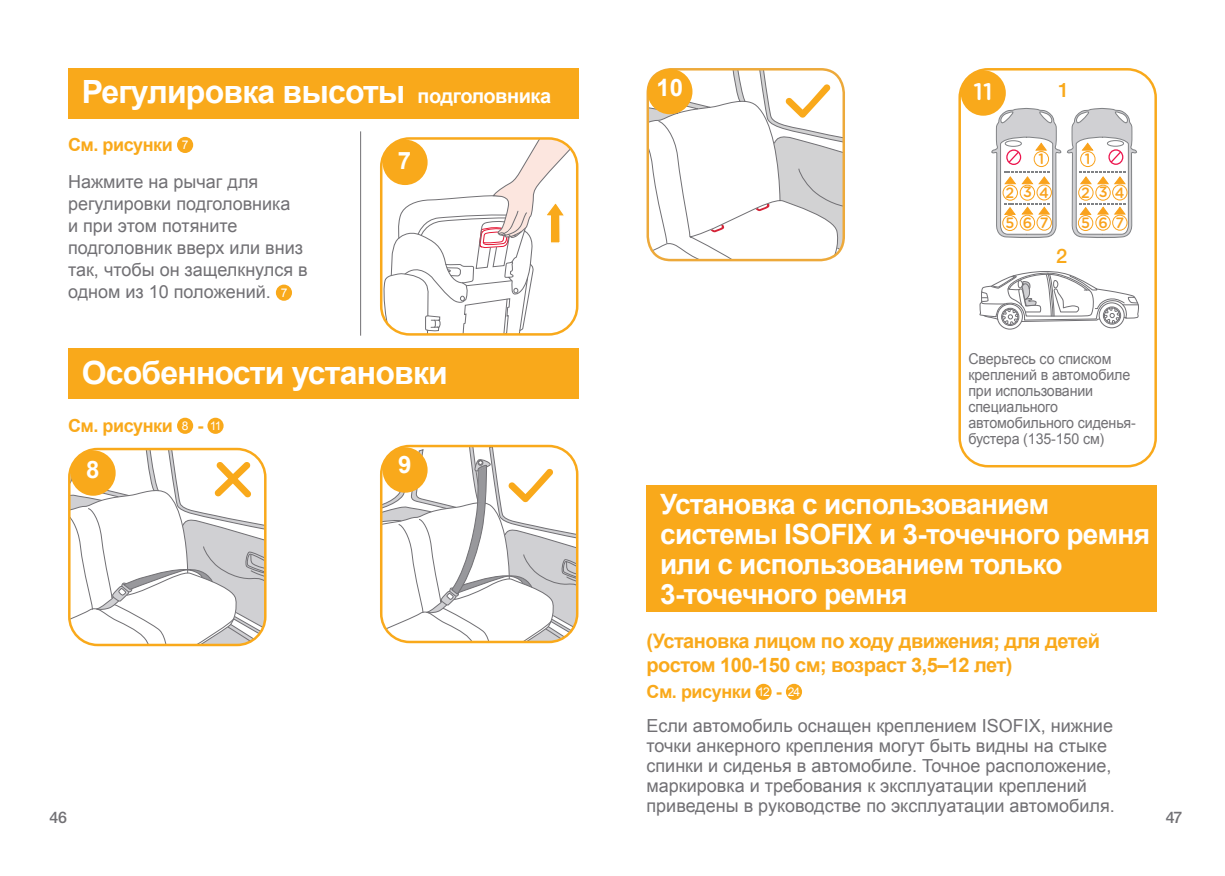
<style>
.page{position:relative;width:1225px;height:876px;background:#fff}
.page>*{position:absolute;margin:0;border:0;box-sizing:border-box;transform-origin:0 0}
.t1{font:700 32px "Arial";letter-spacing:-.025em;color:#fff}
.t2{font:700 28px/30px "Arial";letter-spacing:-.025em;color:#fff}
.t3{font:700 24px "Arial";color:#fff}
.t4{font:500 24px "Gotham Rounded";color:#fff}
.t5{font:700 20px/24px "Arial";letter-spacing:-.025em;color:#f9a91b}
.t6{font:500 20px "Helvetica Neue LT Std";color:#f9a91b}
.t7{font:18px/22px "Arial";color:#717074}
.t8{font:700 18px "Arial";letter-spacing:-.025em;color:#f9a91b}
.t9{font:500 16px "Helvetica Neue LT Std";color:#717074}
.t10{font:15px/16px "Arial";letter-spacing:-.01em;color:#717074;scale:.95 1}
.t11{font:500 15px/30.4px "Gotham Rounded";letter-spacing:.555em;color:#f9a21c;scale:.96 1}
.s1{font-size:20px}
.s2{font-weight:700;color:#f9a91b}
.s3{font-size:12px;color:#fff}
.s4{font-weight:400;font-size:12px;color:#fff}
</style>
<div class="page">
<div style="left:958px;top:68px;width:199px;height:399px;border:2px solid #f9a91b;border-radius:28px"></div>
<div style="left:997px;top:304px;width:25px;height:25px;border:1px solid #717074;border-radius:50%"></div>
<div style="left:1001px;top:308px;width:18px;height:18px;border:1px solid #717074;border-radius:50%"></div>
<div style="left:1098px;top:302px;width:26px;height:26px;border:1px solid #717074;border-radius:50%"></div>
<svg style="left:979px;top:271px;width:160px;height:54px"></svg>
<svg style="left:990px;top:107px;width:147px;height:131px"></svg>
<div style="left:960px;top:70px;width:45px;height:46px;background:#f9a91b;border-radius:50%"></div>
<svg style="left:381px;top:138px;width:196px;height:196px"></svg>
<div style="left:382px;top:140px;width:45px;height:45px;background:#f9a91b;border-radius:50%"></div>
<div style="left:68px;top:68px;width:510px;height:51px;background:#f9a91b"></div>
<div style="left:177px;top:418px;width:16px;height:16px;background:#f9a91b;border-radius:50%"></div>
<div style="left:207px;top:418px;width:17px;height:16px;background:#f9a91b;border-radius:50%"></div>
<svg style="left:69px;top:449px;width:196px;height:196px"></svg>
<div style="left:71px;top:450px;width:45px;height:46px;background:#f9a91b;border-radius:50%"></div>
<svg style="left:381px;top:446px;width:196px;height:196px"></svg>
<div style="left:382px;top:447px;width:45px;height:46px;background:#f9a91b;border-radius:50%"></div>
<div style="left:646px;top:68px;width:199px;height:193px;border:2px solid #eda93a;border-radius:23px"></div>
<svg style="left:648px;top:69px;width:195px;height:191px"></svg>
<div style="left:647px;top:69px;width:45px;height:45px;background:#f9a91b;border-radius:50%"></div>
<div style="left:68px;top:349px;width:510px;height:50px;background:#f9a91b"></div>
<hr style="left:360px;top:131px;width:1px;height:205px;background:#717074">
<div style="left:646px;top:485px;width:511px;height:126px;background:#f9a91b"></div>
<div style="left:755px;top:684px;width:16px;height:16px;background:#f9a91b;border-radius:50%"></div>
<div style="left:786px;top:684px;width:16px;height:16px;background:#f9a91b;border-radius:50%"></div>
<div style="left:177px;top:137px;width:16px;height:16px;background:#f9a91b;border-radius:50%"></div>
<div style="left:276px;top:285px;width:16px;height:16px;background:#f9a91b;border-radius:50%"></div>
<h1 class="t1" style="left:82px;top:71px;width:471px">Регулировка высоты <span class="s1">подголовника</span></h1>
<p class="t7" style="left:68px;top:126px;width:192px;line-height:37.2px"><span class="s2">См. рисунки</span> <span class="s3">7<br></span>Нажмите на рычаг для</p>
<p class="t7" style="left:68px;top:193px;width:241px">регулировки подголовника<br>и при этом потяните подголовник вверх или вниз так, чтобы он защелкнулся в одном из 10 положений. <span class="s3">7</span></p>
<h3 class="t3" style="left:398px;top:145px;width:15px">7</h3>
<h3 class="t3" style="left:656px;top:72px;width:28px">10</h3>
<h3 class="t4" style="left:973px;top:74px;width:21px">11</h3>
<p class="t6" style="left:1058px;top:78px;width:13px">1</p>
<p class="t11" style="left:1038px;top:143px;width:7px">1</p>
<p class="t11" style="left:1005px;top:176px;width:47px">234<br>567</p>
<p class="t6" style="left:1056px;top:244px;width:13px">2</p>
<p class="t11" style="left:1085px;top:143px;width:7px">1</p>
<p class="t11" style="left:1081px;top:176px;width:47px">234<br>567</p>
<h1 class="t1" style="left:82px;top:351px;width:368px">Особенности установки</h1>
<p class="t10" style="left:968px;top:350px;width:178px">Сверьтесь со списком креплений в автомобиле при использовании специального автомобильного сиденья&shy;бустера (135-150 см)</p>
<p class="t8" style="left:68px;top:414px;width:155px">См. рисунки <span class="s4">8</span> - <span class="s4">11</span></p>
<h3 class="t3" style="left:86px;top:454px;width:15px">8</h3>
<h3 class="t3" style="left:398px;top:448px;width:15px">9</h3>
<h2 class="t2" style="left:660px;top:490px;width:491px">Установка с использованием системы ISOFIX и 3-точечного ремня или с использованием только<br>3-точечного ремня</h2>
<p class="t5" style="left:646px;top:630px;width:455px">(Установка лицом по ходу движения; для детей ростом 100-150 см; возраст 3,5–12 лет)</p>
<p class="t7" style="left:646px;top:675px;width:468px;line-height:34.4px"><span class="s2">См. рисунки</span> <span class="s3">12</span> <span class="s2">-</span> <span class="s3">24<br></span>Если автомобиль оснащен креплением ISOFIX, нижние</p>
<p class="t7" style="left:646px;top:736px;width:470px;line-height:20px">точки анкерного крепления могут быть видны на стыке спинки и сиденья в автомобиле. Точное расположение, маркировка и требования к эксплуатации креплений приведены в руководстве по эксплуатации автомобиля.</p>
<p class="t9" style="left:49px;top:808px;width:19px">46</p>
<p class="t9" style="left:1165px;top:808px;width:18px">47</p>
</div>
